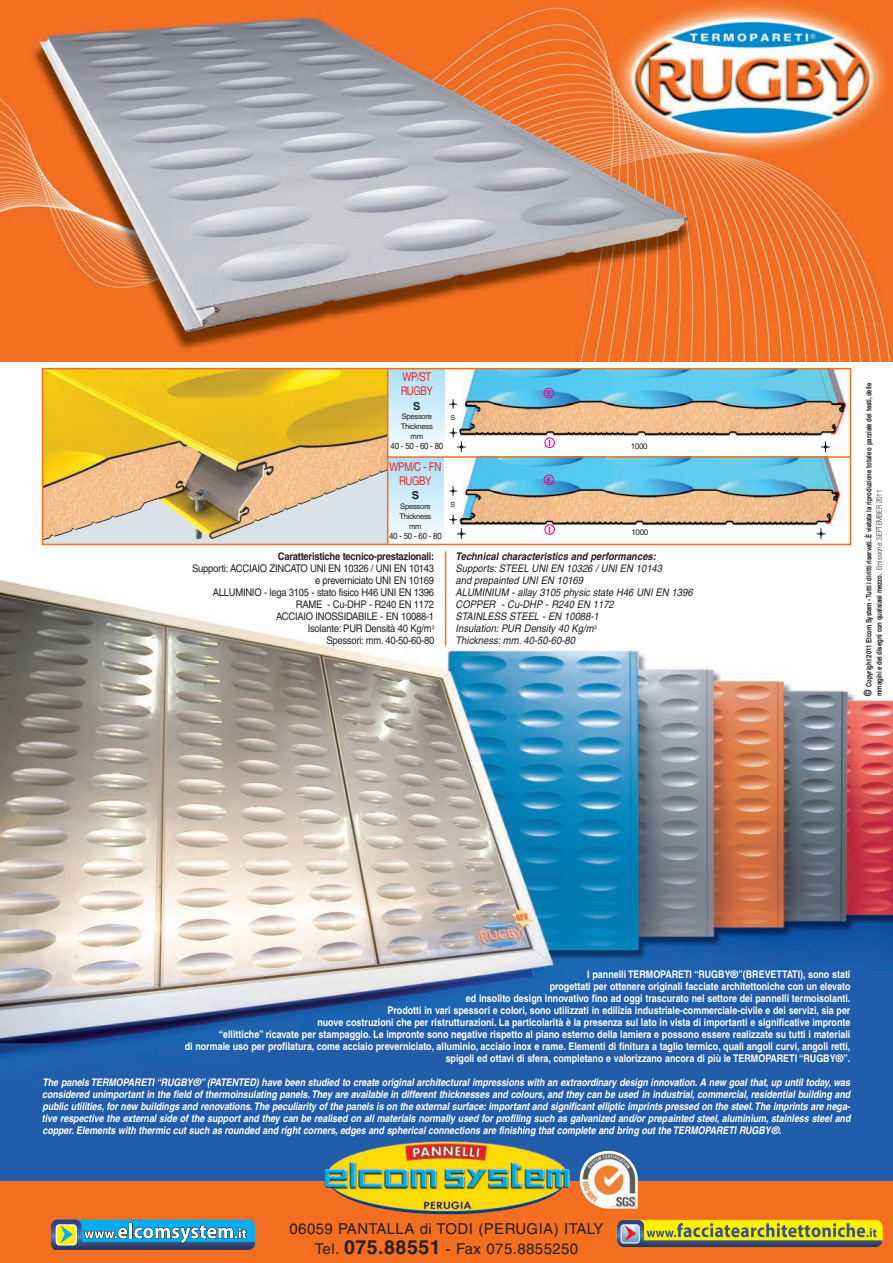
<style>
.page{position:relative;width:893px;height:1263px;background:#fff}
.page>*{position:absolute;margin:0;border:0;box-sizing:border-box;transform-origin:0 0}
.t1{font:15px/19.5px "Helvetica";letter-spacing:.03em;color:#231f20;text-align:center}
.t2{font:12px/14.2px "Helvetica";letter-spacing:-.04em;color:#ea2924;scale:.8 1}
.t3{font:700 10.95px "Helvetica";color:#231f20}
.t4{font:italic 700 10.5px/12px "Helvetica";letter-spacing:-.005em;color:#fff;text-align:justify;scale:.85 1}
.t5{font:700 10.5px/12px "Helvetica";color:#fff;text-align:right;scale:.85 1}
.t6{font:10.5px/12px "Helvetica";letter-spacing:-.03em;color:#231f20;text-align:right;scale:.9 1}
.t7{font:italic 10.5px/12px "Helvetica";color:#231f20;scale:.9 1}
.t8{font:italic 700 10.5px "Helvetica";color:#231f20;scale:.9 1}
.t9{font:700 10.5px "Helvetica";letter-spacing:-.03em;color:#231f20;scale:.9 1}
.t10{font:8.7px "Helvetica";letter-spacing:-.04em;color:#231f20;scale:.9 1}
.t11{font:700 8.55px "Helvetica";color:#ed028c}
.t12{font:8.1px "Helvetica";letter-spacing:-.04em;color:#231f20}
.t13{font:700 7.95px "Helvetica";color:#ed028c}
.t14{font:7.65px/9.9px "Helvetica";letter-spacing:-.04em;color:#231f20;text-align:center}
.t15{font:700 7.5px/10.5px "Helvetica";letter-spacing:-.005em;color:#231f20;scale:.8 1}
.t16{font:7.05px "Helvetica";color:#231f20}
.s1{font-size:10.5px}
.s2{font-weight:300}
.s3{font-weight:700;font-size:19.5px}
</style>
<div class="page">
<img style="left:0;top:580px;width:893px;height:601px">
<img style="left:444px;top:369px;width:406px;height:84px">
<img style="left:452px;top:457px;width:400px;height:84px">
<svg style="left:43px;top:369px;width:344px;height:175px;background:#d8ba66"></svg>
<img style="left:43px;top:369px;width:120px;height:172px">
<img style="left:0;top:0;width:893px;height:361px">
<div style="left:0;top:1181px;width:893px;height:82px;background:#f36e21"></div>
<img style="left:324px;top:1141px;width:224px;height:73px">
<div style="left:387px;top:457px;width:57px;height:87px;background:linear-gradient(to bottom,#ace0f9,#fbfdfe)"></div>
<div style="left:388px;top:369px;width:56px;height:87px;background:linear-gradient(to bottom,#ace0f9,#fbfdfe)"></div>
<svg style="left:544px;top:437px;width:11px;height:11px"></svg>
<svg style="left:544px;top:388px;width:10px;height:10px"></svg>
<svg style="left:449px;top:399px;width:8px;height:10px"></svg>
<svg style="left:449px;top:428px;width:17px;height:24px"></svg>
<svg style="left:821px;top:441px;width:9px;height:11px"></svg>
<svg style="left:544px;top:524px;width:11px;height:11px"></svg>
<svg style="left:544px;top:474px;width:10px;height:11px"></svg>
<svg style="left:449px;top:486px;width:8px;height:9px"></svg>
<svg style="left:449px;top:515px;width:17px;height:24px"></svg>
<svg style="left:817px;top:528px;width:8px;height:11px"></svg>
<hr style="left:850px;top:368px;width:1px;height:177px;background:#f36e21">
<hr style="left:43px;top:368px;width:807px;height:1px;background:#f36e21">
<hr style="left:43px;top:544px;width:807px;height:1px;background:#f36e21">
<hr style="left:388px;top:456px;width:462px;height:2px;background:#f36e21">
<hr style="left:387px;top:369px;width:1px;height:175px;background:#f36e21">
<hr style="left:42px;top:368px;width:1px;height:177px;background:#f36e21">
<hr style="left:445px;top:551px;width:1px;height:95px;background:#f36e21">
<img style="left:579px;top:1151px;width:59px;height:58px">
<svg style="left:617px;top:1220px;width:266px;height:27px;background:#a3a43d"></svg>
<svg style="left:51px;top:1219px;width:204px;height:31px;background:#4992ae"></svg>
<p class="t2" style="left:401px;top:371px;width:42px">WP/ST<br>RUGBY</p>
<p class="t3" style="left:413px;top:402px;width:9px">S</p>
<p class="t14" style="left:401px;top:412px;width:33px">Spessore<br>Thickness mm</p>
<p class="t10" style="left:391px;top:443px;width:60px">40 - 50 - 60 - 80</p>
<p class="t2" style="left:390px;top:460px;width:66px;text-align:center">WPM/C - FN<br>RUGBY</p>
<p class="t3" style="left:412px;top:491px;width:9px">S</p>
<p class="t14" style="left:399px;top:502px;width:33px">Spessore<br>Thickness mm</p>
<p class="t10" style="left:389px;top:532px;width:60px">40 - 50 - 60 - 80</p>
<p class="t16" style="left:450px;top:415px;width:6px">S</p>
<p class="t16" style="left:450px;top:502px;width:6px">S</p>
<p class="t13" style="left:546px;top:390px;width:7px">E</p>
<p class="t11" style="left:548px;top:440px;width:4px">I</p>
<p class="t13" style="left:546px;top:477px;width:7px">E</p>
<p class="t11" style="left:548px;top:527px;width:4px">I</p>
<p class="t12" style="left:631px;top:443px;width:19px">1000</p>
<p class="t12" style="left:631px;top:530px;width:19px">1000</p>
<p class="t9" style="left:278px;top:553px;width:175px">Caratteristiche tecnico-prestazionali:</p>
<p class="t6" style="left:192px;top:564px;width:270px">Supporti: ACCIAIO ZINCATO UNI EN 10326 / UNI EN 10143 e preverniciato UNI EN 10169<br>ALLUMINIO - lega 3105 - stato fisico H46 UNI EN 1396<br>RAME - Cu-DHP - R240 EN 1172<br>ACCIAIO INOSSIDABILE - EN 10088-1<br>Isolante: PUR Densità 40 Kg/m<sup>3<br></sup>Spessori: mm. 40-50-60-80</p>
<p class="t8" style="left:455px;top:553px;width:224px">Technical characteristics and performances:</p>
<p class="t7" style="left:455px;top:564px;width:265px">Supports: STEEL UNI EN 10326 / UNI EN 10143<br>and prepainted UNI EN 10169<br>ALUMINIUM - allay 3105 physic state H46 UNI EN 1396<br>COPPER - Cu-DHP - R240 EN 1172<br>STAINLESS STEEL - EN 10088-1<br>Insulation: PUR Density 40 Kg/m<sup>3<br></sup>Thickness: mm. 40-50-60-80</p>
<p class="t15" style="left:864px;top:696px;width:393px;rotate:-90deg"><span class="s1">©</span> Copyright 2011 Elcom System - Tutti i diritti riservati. È vietata la riproduzione totale o parziale dei testi, delle mmagini e dei disegni con qualsiasi mezzo. <span class="s2">Emissione: SEPTEMBER 2011</span></p>
<p class="t5" style="left:185px;top:969px;width:785px">I pannelli TERMOPARETI “RUGBY®”(BREVETTATI), sono stati<br>progettati per ottenere originali facciate architettoniche con un elevato<br>ed insolito design innovativo fino ad oggi trascurato nel settore dei pannelli termoisolanti.<br>Prodotti in vari spessori e colori, sono utilizzati in edilizia industriale-commerciale-civile e dei servizi, sia per<br>nuove costruzioni che per ristrutturazioni. La particolarità è la presenza sul lato in vista di importanti e significative impronte<br>“ellittiche” ricavate per stampaggio. Le impronte sono negative rispetto al piano esterno della lamiera e possono essere realizzate su tutti i materiali<br>di normale uso per profilatura, come acciaio preverniciato, alluminio, acciaio inox e rame. Elementi di finitura a taglio termico, quali angoli curvi, angoli retti, spigoli ed ottavi di sfera, completano e valorizzano ancora di più le TERMOPARETI “RUGBY®”.</p>
<p class="t4" style="left:42px;top:1077px;width:953px">The panels TERMOPARETI “RUGBY®” (PATENTED) have been studied to create original architectural impressions with an extraordinary design innovation. A new goal that, up until today, was considered unimportant in the field of thermoinsulating panels. They are available in different thicknesses and colours, and they can be used in industrial, commercial, residential building and public utilities, for new buildings and renovations. The peculiarity of the panels is on the external surface: important and significant elliptic imprints pressed on the steel. The imprints are nega&shy;tive respective the external side of the support and they can be realised on all materials normally used for profiling such as galvanized and/or prepainted steel, aluminium, stainless steel and copper. Elements with thermic cut such as rounded and right corners, edges and spherical connections are finishing that complete and bring out the TERMOPARETI RUGBY®.</p>
<h1 class="t1" style="left:289px;top:1220px;width:316px">06059 PANTALLA di TODI (PERUGIA) ITALY<br>Tel. <span class="s3">075.88551</span> - Fax 075.8855250</h1>
</div>
